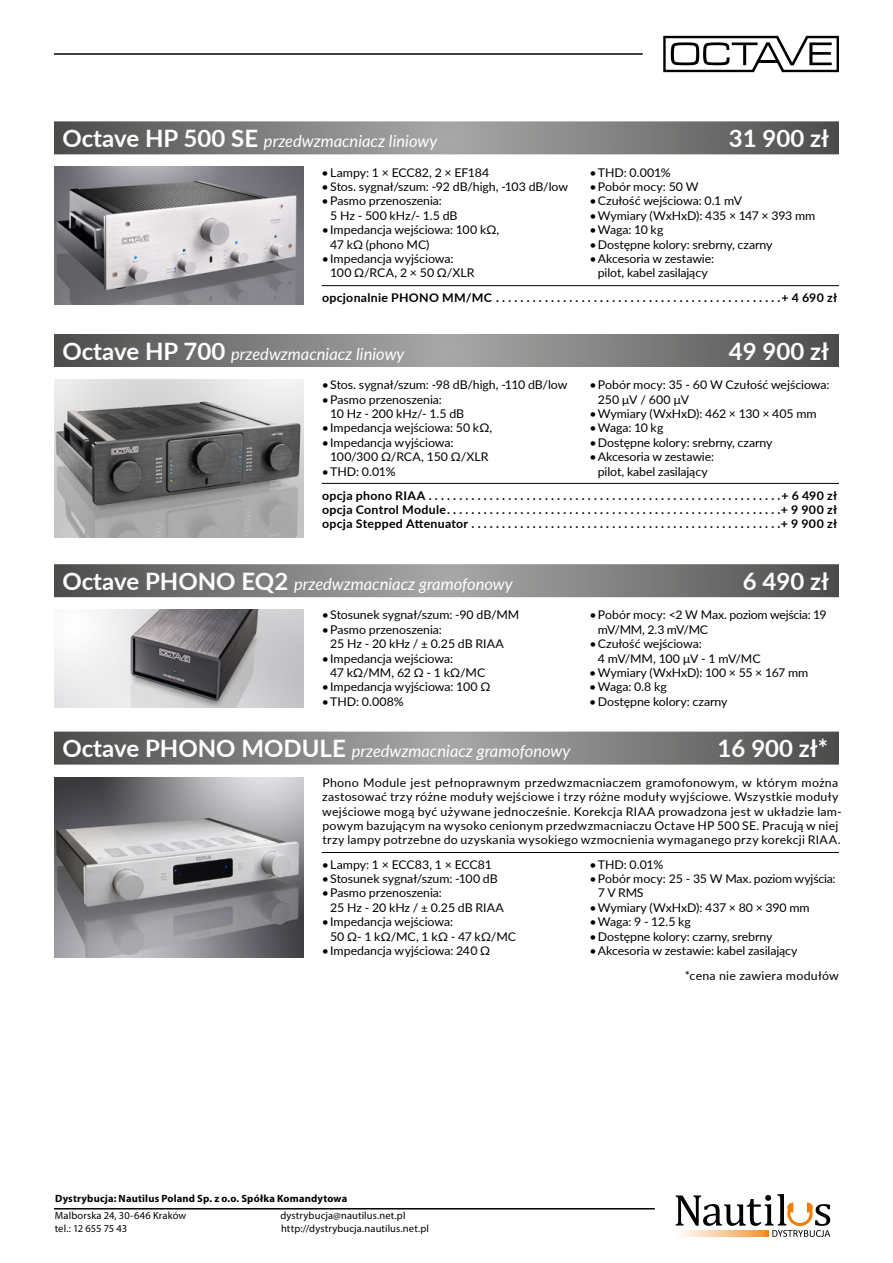
<style>
.page{position:relative;width:893px;height:1263px;background:#fff}
.page>*{position:absolute;margin:0;border:0;box-sizing:border-box;transform-origin:0 0}
.t1{font:700 24px "Lato";color:#fff}
.t2{font:italic 16.5px "Lato";color:#fff}
.t3{font:12px/14.4px "Lato";color:#000}
.t4{font:12px/14.4px "Lato";letter-spacing:.02em;color:#000}
.t5{font:700 12px/14.4px "Lato";letter-spacing:.025em;color:#000;text-align:justify}
.t6{font:12px/14.4px "Lato";letter-spacing:-.02em;color:#000}
.t7{font:10.5px/12.6px "Myriad Pro";letter-spacing:.01em;color:#000}
.t8{font:700 10.5px "Myriad Pro";letter-spacing:.02em;color:#000}
.s1{font-weight:700;font-style:normal;font-size:24px}
</style>
<div class="page">
<svg style="left:676px;top:1194px;width:154px;height:43px"></svg>
<svg style="left:676px;top:1230px;width:92px;height:6px"></svg>
<hr style="left:54px;top:1208px;width:601px;height:1px;background:#000">
<hr style="left:54px;top:53px;width:589px;height:2px;background:#000">
<svg style="left:663px;top:36px;width:176px;height:36px"></svg>
<svg style="left:54px;top:564px;width:785px;height:33px;background:#7b7b7b"></svg>
<img style="left:54px;top:610px;width:250px;height:97px">
<svg style="left:54px;top:121px;width:785px;height:33px;background:#7c7c7b"></svg>
<img style="left:54px;top:167px;width:250px;height:137px">
<hr style="left:322px;top:285px;width:517px;height:1px;background:#000">
<svg style="left:54px;top:334px;width:785px;height:33px;background:#7b7a7a"></svg>
<img style="left:54px;top:379px;width:250px;height:159px">
<hr style="left:322px;top:483px;width:517px;height:1px;background:#000">
<svg style="left:54px;top:732px;width:785px;height:33px;background:#7c7c7b"></svg>
<img style="left:54px;top:777px;width:250px;height:180px">
<hr style="left:322px;top:852px;width:517px;height:1px;background:#000">
<h2 class="t2" style="left:63px;top:129px;width:376px"><span class="s1">Octave HP 500 SE</span> przedwzmacniacz liniowy</h2>
<h1 class="t1" style="left:729px;top:120px;width:102px">31 900 zł</h1>
<p class="t3" style="left:322px;top:164px;width:169px">•Lampy: 1 × ECC82, 2 × EF184</p>
<p class="t3" style="left:322px;top:179px;width:248px">•Stos. sygnał/szum: -92 dB/high, -103 dB/low</p>
<p class="t3" style="left:330px;top:193px;width:129px;text-indent:-9px">•Pasmo przenoszenia:<br>5 Hz - 500 kHz/- 1.5 dB</p>
<p class="t3" style="left:330px;top:222px;width:171px;text-indent:-9px">•Impedancja wejściowa: 100 kΩ,<br>47 kΩ (phono MC)</p>
<p class="t3" style="left:330px;top:251px;width:146px;text-indent:-9px">•Impedancja wyjściowa:<br>100 Ω/RCA, 2 × 50 Ω/XLR</p>
<p class="t3" style="left:589px;top:164px;width:83px">•THD: 0.001%</p>
<p class="t3" style="left:589px;top:179px;width:111px">•Pobór mocy: 50 W</p>
<p class="t3" style="left:589px;top:193px;width:154px">•Czułość wejściowa: 0.1 mV</p>
<p class="t3" style="left:589px;top:208px;width:227px">•Wymiary (WxHxD): 435 × 147 × 393 mm</p>
<p class="t3" style="left:589px;top:222px;width:76px">•Waga: 10 kg</p>
<p class="t3" style="left:589px;top:236px;width:185px">•Dostępne kolory: srebrny, czarny</p>
<p class="t3" style="left:589px;top:251px;width:126px;text-align:center">•Akcesoria w zestawie: pilot, kabel zasilający</p>
<p class="t5" style="left:322px;top:290px;width:517px">opcjonalnie PHONO MM/MC . . . . . . . . . . . . . . . . . . . . . . . . . . . . . . . . . . . . . . . . . . . . . . + 4 690 zł</p>
<h2 class="t2" style="left:63px;top:342px;width:343px"><span class="s1">Octave HP 700</span> przedwzmacniacz liniowy</h2>
<h1 class="t1" style="left:729px;top:333px;width:102px">49 900 zł</h1>
<p class="t3" style="left:322px;top:377px;width:247px">•Stos. sygnał/szum: -98 dB/high, -110 dB/low</p>
<p class="t3" style="left:330px;top:391px;width:136px;text-indent:-9px">•Pasmo przenoszenia:<br>10 Hz - 200 kHz/- 1.5 dB</p>
<p class="t3" style="left:322px;top:420px;width:172px">•Impedancja wejściowa: 50 kΩ,</p>
<p class="t3" style="left:330px;top:435px;width:160px;text-indent:-9px">•Impedancja wyjściowa:<br>100/300 Ω/RCA, 150 Ω/XLR</p>
<p class="t3" style="left:322px;top:463px;width:75px">•THD: 0.01%</p>
<p class="t3" style="left:598px;top:377px;width:233px;text-indent:-9px">•Pobór mocy: 35 - 60 W Czułość wejściowa:<br>250 µV / 600 µV</p>
<p class="t3" style="left:589px;top:406px;width:229px">•Wymiary (WxHxD): 462 × 130 × 405 mm</p>
<p class="t3" style="left:589px;top:420px;width:76px">•Waga: 10 kg</p>
<p class="t3" style="left:589px;top:435px;width:185px">•Dostępne kolory: srebrny, czarny</p>
<p class="t3" style="left:589px;top:449px;width:126px;text-align:center">•Akcesoria w zestawie: pilot, kabel zasilający</p>
<p class="t5" style="left:322px;top:487px;width:517px">opcja phono RIAA . . . . . . . . . . . . . . . . . . . . . . . . . . . . . . . . . . . . . . . . . . . . . . . . . . . . . . . . . + 6 490 zł opcja Control Module . . . . . . . . . . . . . . . . . . . . . . . . . . . . . . . . . . . . . . . . . . . . . . . . . . . . . . + 9 900 zł opcja Stepped Attenuator . . . . . . . . . . . . . . . . . . . . . . . . . . . . . . . . . . . . . . . . . . . . . . . . . . + 9 900 zł</p>
<h2 class="t2" style="left:63px;top:572px;width:452px"><span class="s1">Octave PHONO EQ2</span> przedwzmacniacz gramofonowy</h2>
<h1 class="t1" style="left:743px;top:563px;width:88px">6 490 zł</h1>
<p class="t3" style="left:322px;top:607px;width:199px">•Stosunek sygnał/szum: -90 dB/MM</p>
<p class="t3" style="left:330px;top:622px;width:175px;text-indent:-9px">•Pasmo przenoszenia:<br>25 Hz - 20 kHz / ± 0.25 dB RIAA</p>
<p class="t3" style="left:330px;top:650px;width:157px;text-indent:-9px">•Impedancja wejściowa:<br>47 kΩ/MM, 62 Ω - 1 kΩ/MC</p>
<p class="t3" style="left:322px;top:679px;width:170px">•Impedancja wyjściowa: 100 Ω</p>
<p class="t3" style="left:322px;top:694px;width:84px">•THD: 0.008%</p>
<p class="t6" style="left:598px;top:607px;width:230px;text-indent:-9px">•Pobór mocy: &lt;2 W Max. poziom wejścia: 19 mV/MM, 2.3 mV/MC</p>
<p class="t3" style="left:598px;top:636px;width:164px;text-indent:-8px">•Czułość wejściowa:<br>4 mV/MM, 100 µV - 1 mV/MC</p>
<p class="t3" style="left:589px;top:665px;width:220px">•Wymiary (WxHxD): 100 × 55 × 167 mm</p>
<p class="t3" style="left:589px;top:679px;width:79px">•Waga: 0.8 kg</p>
<p class="t3" style="left:589px;top:694px;width:140px">•Dostępne kolory: czarny</p>
<h2 class="t2" style="left:63px;top:739px;width:509px"><span class="s1">Octave PHONO MODULE</span> przedwzmacniacz gramofonowy</h2>
<h1 class="t1" style="left:718px;top:731px;width:112px">16 900 zł*</h1>
<p class="t4" style="left:322px;top:775px;width:521px">Phono Module jest pełnoprawnym przedwzmacniaczem gramofonowym, w którym można zastosować trzy różne moduły wejściowe i trzy różne moduły wyjściowe. Wszystkie moduły wejściowe mogą być używane jednocześnie. Korekcja RIAA prowadzona jest w układzie lam&shy;powym bazującym na wysoko cenionym przedwzmacniaczu Octave HP 500 SE. Pracują w niej trzy lampy potrzebne do uzyskania wysokiego wzmocnienia wymaganego przy korekcji RIAA.</p>
<p class="t3" style="left:322px;top:856px;width:172px">•Lampy: 1 × ECC83, 1 × ECC81</p>
<p class="t3" style="left:322px;top:871px;width:178px">•Stosunek sygnał/szum: -100 dB</p>
<p class="t3" style="left:330px;top:885px;width:175px;text-indent:-9px">•Pasmo przenoszenia:<br>25 Hz - 20 kHz / ± 0.25 dB RIAA</p>
<p class="t3" style="left:330px;top:914px;width:187px;text-indent:-9px">•Impedancja wejściowa:<br>50 Ω- 1 kΩ/MC, 1 kΩ - 47 kΩ/MC</p>
<p class="t3" style="left:322px;top:943px;width:170px">•Impedancja wyjściowa: 240 Ω</p>
<p class="t3" style="left:589px;top:856px;width:75px">•THD: 0.01%</p>
<p class="t3" style="left:598px;top:871px;width:239px;text-indent:-9px">•Pobór mocy: 25 - 35 W Max. poziom wyjścia:<br>7 V RMS</p>
<p class="t3" style="left:589px;top:900px;width:222px">•Wymiary (WxHxD): 437 × 80 × 390 mm</p>
<p class="t3" style="left:589px;top:914px;width:103px">•Waga: 9 - 12.5 kg</p>
<p class="t3" style="left:589px;top:928px;width:185px">•Dostępne kolory: czarny, srebrny</p>
<p class="t3" style="left:685px;top:938px;width:156px;line-height:24.6px;text-indent:-95px">•Akcesoria w zestawie: kabel zasilający<br>*cena nie zawiera modułów</p>
<p class="t8" style="left:55px;top:1192px;width:294px">Dystrybucja: Nautilus Poland Sp. z o.o. Spółka Komandytowa</p>
<p class="t7" style="left:55px;top:1209px;width:133px">Malborska 24, 30-646 Kraków tel.: 12 655 75 43</p>
<p class="t7" style="left:280px;top:1209px;width:150px">dystrybucja@nautilus.net.pl http://dystrybucja.nautilus.net.pl</p>
</div>
